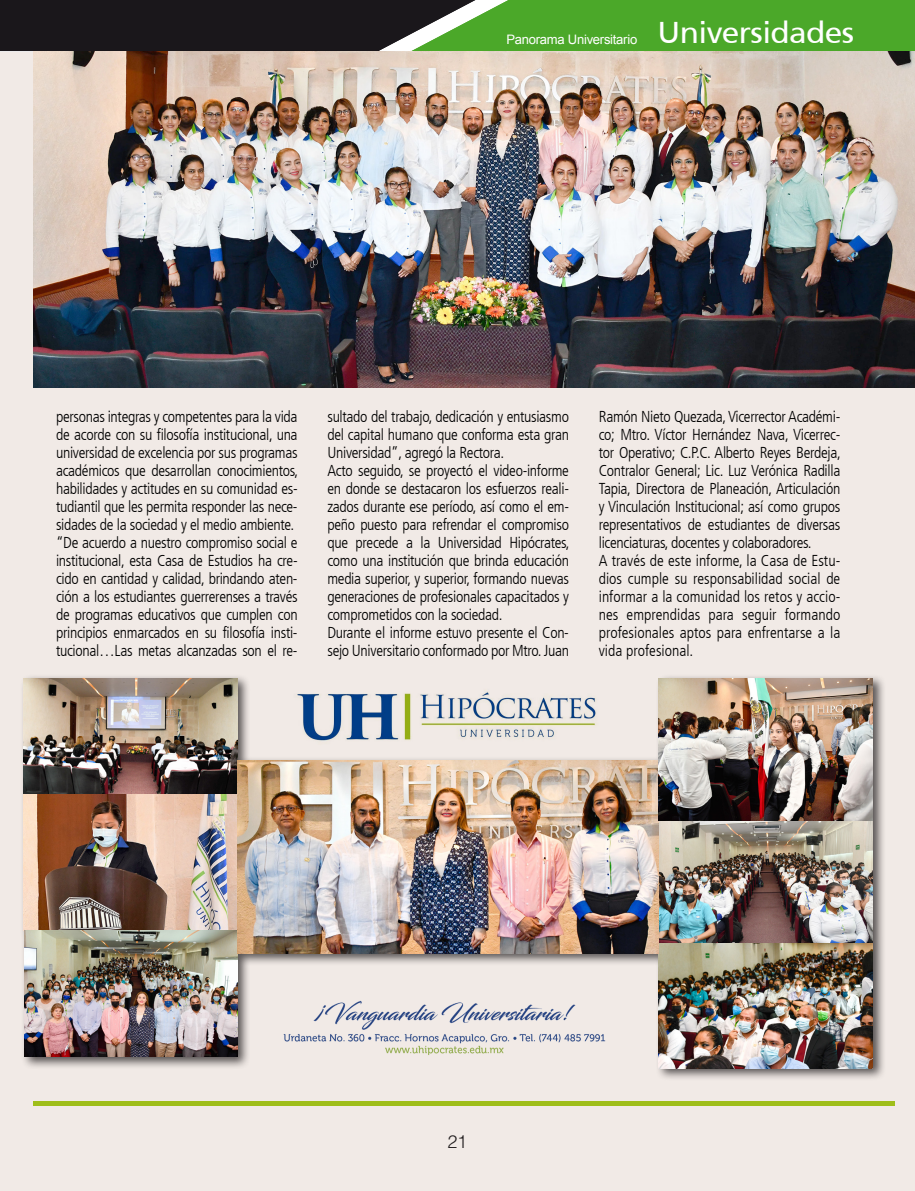
<style>
.page{position:relative;width:915px;height:1191px;background:#fff}
.page>*{position:absolute;margin:0;border:0;box-sizing:border-box;transform-origin:0 0}
.t1{font:30px "Frutiger SAIN Rmv 1 Roman";letter-spacing:-.02em;color:#fff;scale:1.06 1}
.t2{font:300 18px "Helvetica LT Std";color:#231f20}
.t3{font:300 condensed 15.75px/18px "Frutiger LT";letter-spacing:-.02em;color:#000}
.t4{font:13.05px "Arial";letter-spacing:-.02em;color:#fff}
</style>
<div class="page">
<div style="left:0;top:52px;width:914px;height:1139px;background:#f1eae6"></div>
<svg style="left:0;top:0;width:914px;height:51px;background:#3a672a"></svg>
<hr style="left:33px;top:1101px;width:861px;height:4px;background:#9fbe1a">
<img style="left:33px;top:52px;width:881px;height:336px">
<div style="left:20px;top:674px;width:865px;height:407px;background:#231f20;opacity:.75"></div>
<img style="left:24px;top:678px;width:215px;height:378px">
<img style="left:658px;top:942px;width:214px;height:126px">
<img style="left:658px;top:678px;width:214px;height:264px">
<img style="left:238px;top:760px;width:420px;height:193px">
<img style="left:293px;top:674px;width:307px;height:72px">
<p class="t4" style="left:506px;top:30px;width:132px">Panorama Universitario</p>
<h1 class="t1" style="left:657px;top:15px;width:187px">Universidades</h1>
<p class="t3" style="left:56px;top:408px;width:243px">personas integras y competentes para la vida de acorde con su filosofía institucional, una universidad de excelencia por sus programas académicos que desarrollan conocimientos, habilidades y actitudes en su comunidad es&shy;tudiantil que les permita responder las nece&shy;sidades de la sociedad y el medio ambiente. “De acuerdo a nuestro compromiso social e institucional, esta Casa de Estudios ha cre&shy;cido en cantidad y calidad, brindando aten&shy;ción a los estudiantes guerrerenses a través de programas educativos que cumplen con principios enmarcados en su filosofía insti&shy;tucional…Las metas alcanzadas son el re-</p>
<p class="t3" style="left:327px;top:408px;width:243px">sultado del trabajo, dedicación y entusiasmo del capital humano que conforma esta gran Universidad”, agregó la Rectora.<br>Acto seguido, se proyectó el video-informe en donde se destacaron los esfuerzos reali&shy;zados durante ese período, así como el em&shy;peño puesto para refrendar el compromiso que precede a la Universidad Hipócrates, como una institución que brinda educación media superior, y superior, formando nuevas generaciones de profesionales capacitados y comprometidos con la sociedad.<br>Durante el informe estuvo presente el Con&shy;sejo Universitario conformado por Mtro. Juan</p>
<p class="t3" style="left:598px;top:408px;width:243px">Ramón Nieto Quezada, Vicerrector Académi&shy;co; Mtro. Víctor Hernández Nava, Vicerrec&shy;tor Operativo; C.P.C. Alberto Reyes Berdeja, Contralor General; Lic. Luz Verónica Radilla Tapia, Directora de Planeación, Articulación y Vinculación Institucional; así como grupos representativos de estudiantes de diversas licenciaturas, docentes y colaboradores.<br>A través de este informe, la Casa de Estu&shy;dios cumple su responsabilidad social de informar a la comunidad los retos y accio&shy;nes emprendidas para seguir formando profesionales aptos para enfrentarse a la vida profesional.</p>
<p class="t2" style="left:447px;top:1130px;width:21px">21</p>
</div>
